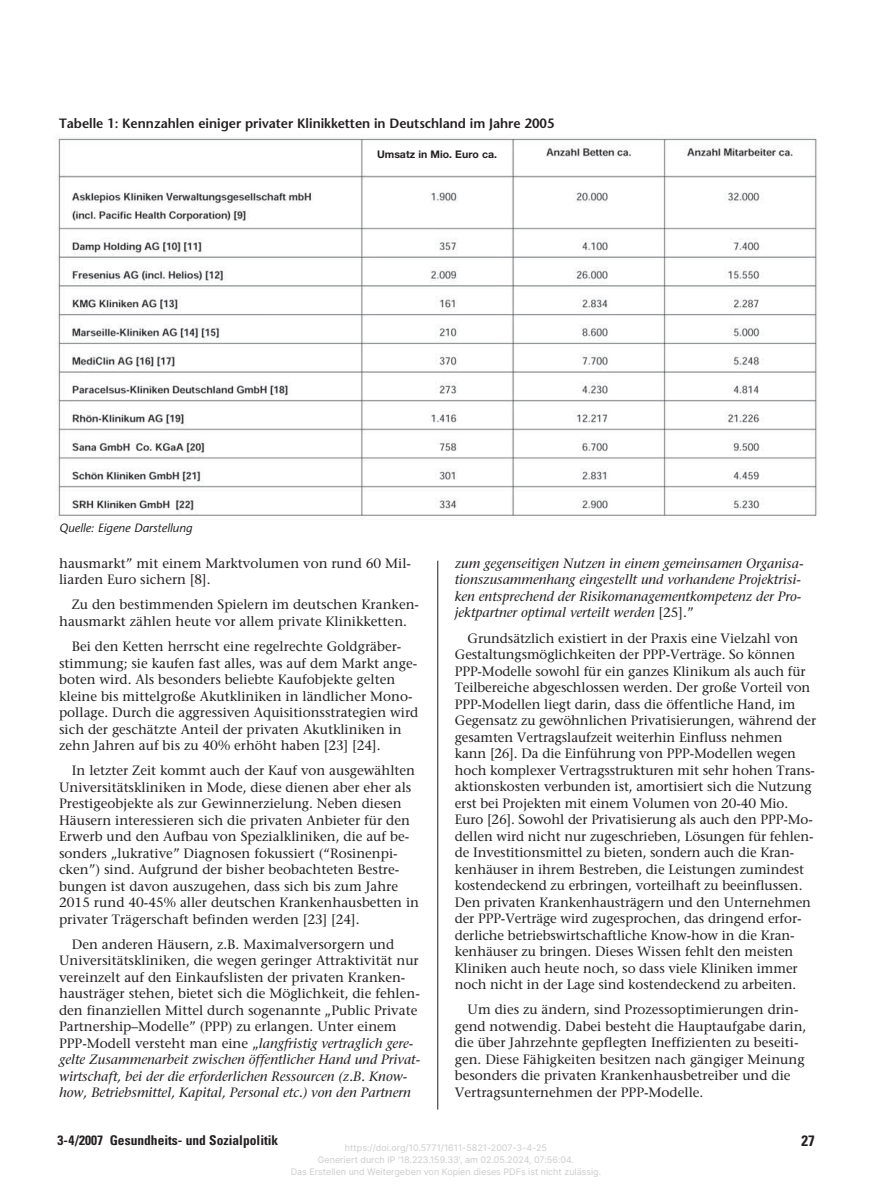
<style>
.page{position:relative;width:892px;height:1193px;background:#fff}
.page>*{position:absolute;margin:0;border:0;box-sizing:border-box;transform-origin:0 0}
.t1{font:700 condensed 15px "Univers";color:#231f20}
.t2{font:13.5px/16.5px "Stone Serif";color:#231f20}
.t3{font:italic 13.5px/16.5px "Stone Serif";color:#231f20}
.t4{font:600 13.5px "Stone Sans";color:#231f20}
.t5{font:700 condensed 13.5px "Univers";color:#231f20}
.t6{font:italic 12px "Stone Sans";color:#231f20}
.t7{font:700 10.5px "Helvetica Neue";color:#231f20}
.t8{font:9px/12px "Inter";color:#ccc;text-align:center}
.s1{font-style:italic}
.s2{font-style:normal}
</style>
<div class="page">
<hr style="left:437px;top:560px;width:1px;height:549px;background:#231f20">
<img style="left:55px;top:134px;width:762px;height:385px">
<div style="left:373px;top:145px;width:127px;height:19px;background:#fff"></div>
<p class="t4" style="left:59px;top:118px;width:497px">Tabelle 1: Kennzahlen einiger privater Klinikketten in Deutschland im Jahre 2005</p>
<p class="t6" style="left:59px;top:523px;width:134px">Quelle: Eigene Darstellung</p>
<p class="t7" style="left:377px;top:151px;width:121px">Umsatz in Mio. Euro ca.</p>
<p class="t2" style="left:59px;top:556px;width:353px">hausmarkt” mit einem Marktvolumen von rund 60 Mil&shy;liarden Euro sichern [8].</p>
<p class="t2" style="left:59px;top:598px;width:361px;text-indent:13px">Zu den bestimmenden Spielern im deutschen Kranken&shy;hausmarkt zählen heute vor allem private Klinikketten.</p>
<p class="t2" style="left:59px;top:639px;width:361px;text-indent:13px">Bei den Ketten herrscht eine regelrechte Goldgräber&shy;stimmung; sie kaufen fast alles, was auf dem Markt ange&shy;boten wird. Als besonders beliebte Kaufobjekte gelten kleine bis mittelgroße Akutkliniken in ländlicher Mono&shy;pollage. Durch die aggressiven Aquisitionsstrategien wird sich der geschätzte Anteil der privaten Akutkliniken in zehn Jahren auf bis zu 40% erhöht haben [23] [24].</p>
<p class="t2" style="left:59px;top:763px;width:361px;text-indent:13px">In letzter Zeit kommt auch der Kauf von ausgewählten Universitätskliniken in Mode, diese dienen aber eher als Prestigeobjekte als zur Gewinnerzielung. Neben diesen Häusern interessieren sich die privaten Anbieter für den Erwerb und den Aufbau von Spezialkliniken, die auf be&shy;sonders „lukrative” Diagnosen fokussiert (“Rosinenpi&shy;cken”) sind. Aufgrund der bisher beobachteten Bestre&shy;bungen ist davon auszugehen, dass sich bis zum Jahre 2015 rund 40-45% aller deutschen Krankenhausbetten in privater Trägerschaft befinden werden [23] [24].</p>
<p class="t2" style="left:59px;top:937px;width:362px;text-indent:13px">Den anderen Häusern, z.B. Maximalversorgern und Universitätskliniken, die wegen geringer Attraktivität nur vereinzelt auf den Einkaufslisten der privaten Kranken&shy;hausträger stehen, bietet sich die Möglichkeit, die fehlen&shy;den finanziellen Mittel durch sogenannte „Public Private Partnership–Modelle” (PPP) zu erlangen. Unter einem PPP-Modell versteht man eine „<span class="s1">langfristig vertraglich gere&shy;gelte Zusammenarbeit zwischen öffentlicher Hand und Privat&shy;wirtschaft, bei der die erforderlichen Ressourcen (z.B. Know&shy;how, Betriebsmittel, Kapital, Personal etc.) von den Partnern</span></p>
<p class="t3" style="left:455px;top:556px;width:350px">zum gegenseitigen Nutzen in einem gemeinsamen Organisa&shy;tionszusammenhang eingestellt und vorhandene Projektrisi&shy;ken entsprechend der Risikomanagementkompetenz der Pro&shy;jektpartner optimal verteilt werden <span class="s2">[25].”</span></p>
<p class="t2" style="left:455px;top:631px;width:363px;text-indent:13px">Grundsätzlich existiert in der Praxis eine Vielzahl von Gestaltungsmöglichkeiten der PPP-Verträge. So können PPP-Modelle sowohl für ein ganzes Klinikum als auch für Teilbereiche abgeschlossen werden. Der große Vorteil von PPP-Modellen liegt darin, dass die öffentliche Hand, im Gegensatz zu gewöhnlichen Privatisierungen, während der gesamten Vertragslaufzeit weiterhin Einfluss nehmen kann [26]. Da die Einführung von PPP-Modellen wegen hoch komplexer Vertragsstrukturen mit sehr hohen Trans&shy;aktionskosten verbunden ist, amortisiert sich die Nutzung erst bei Projekten mit einem Volumen von 20-40 Mio.<br>Euro [26]. Sowohl der Privatisierung als auch den PPP-Mo&shy;dellen wird nicht nur zugeschrieben, Lösungen für fehlen&shy;de Investitionsmittel zu bieten, sondern auch die Kran&shy;kenhäuser in ihrem Bestreben, die Leistungen zumindest kostendeckend zu erbringen, vorteilhaft zu beeinflussen.<br>Den privaten Krankenhausträgern und den Unternehmen der PPP-Verträge wird zugesprochen, das dringend erfor&shy;derliche betriebswirtschaftliche Know-how in die Kran&shy;kenhäuser zu bringen. Dieses Wissen fehlt den meisten Kliniken auch heute noch, so dass viele Kliniken immer noch nicht in der Lage sind kostendeckend zu arbeiten.</p>
<p class="t2" style="left:455px;top:1002px;width:353px;text-indent:13px">Um dies zu ändern, sind Prozessoptimierungen drin&shy;gend notwendig. Dabei besteht die Hauptaufgabe darin, die über Jahrzehnte gepflegten Ineffizienten zu beseiti&shy;gen. Diese Fähigkeiten besitzen nach gängiger Meinung besonders die privaten Krankenhausbetreiber und die Vertragsunternehmen der PPP-Modelle.</p>
<p class="t5" style="left:57px;top:1134px;width:222px">3-4/2007 Gesundheits- und Sozialpolitik</p>
<p class="t1" style="left:801px;top:1134px;width:15px">27</p>
<p class="t8" style="left:291px;top:1141px;width:312px">https://doi.org/10.5771/1611-5821-2007-3-4-25<br>Generiert durch IP '18.223.159.33', am 02.05.2024, 07:56:04.<br>Das Erstellen und Weitergeben von Kopien dieses PDFs ist nicht zulässig.</p>
</div>
